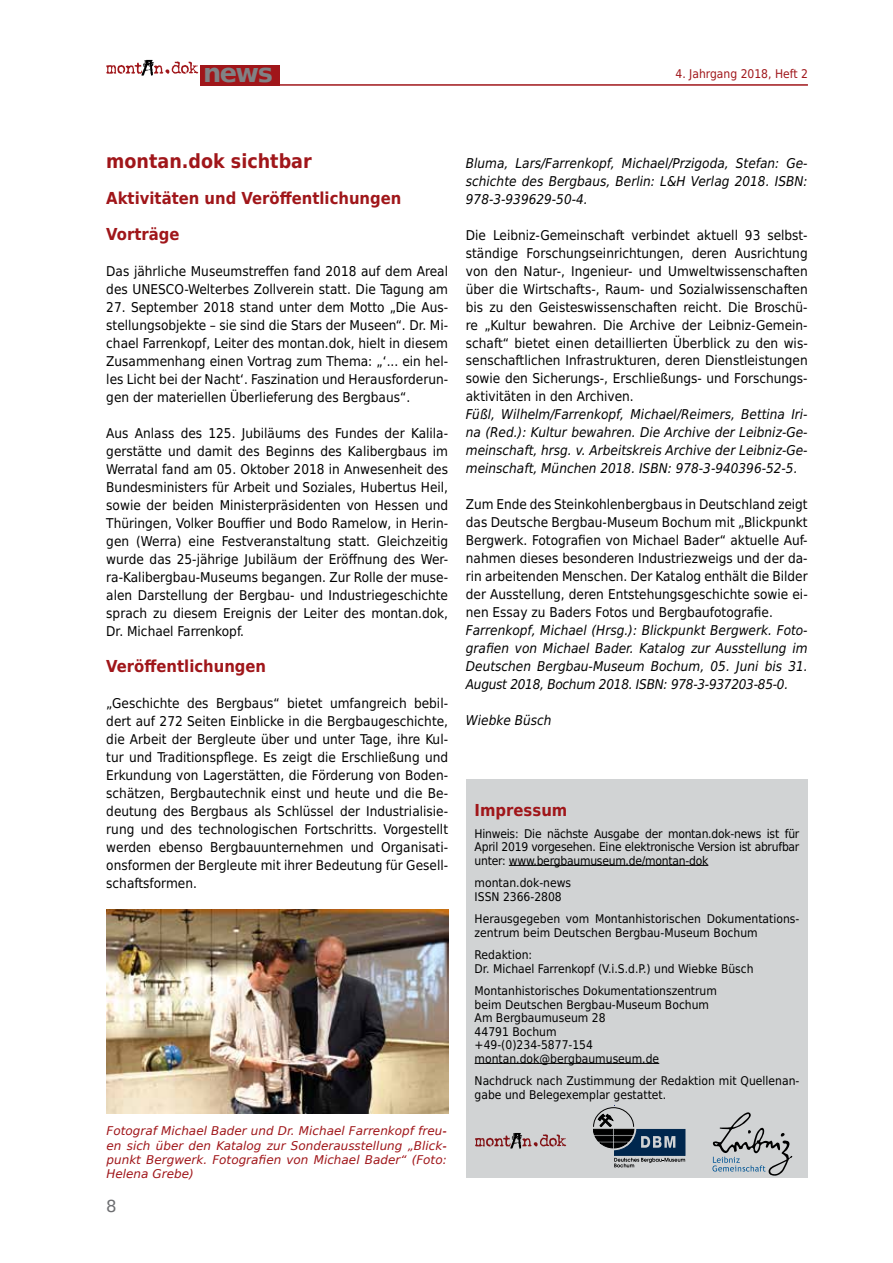
<style>
.page{position:relative;width:893px;height:1263px;background:#fff}
.page>*{position:absolute;margin:0;border:0;box-sizing:border-box;transform-origin:0 0}
.t1{font:700 25.65px "DejaVu Sans";color:#808285}
.t2{font:700 19.5px "DejaVu Sans Condensed";color:#a0161a}
.t3{font:700 16.5px/36px "DejaVu Sans Condensed";color:#a0161a}
.t4{font:16.5px "DejaVu Sans";color:#6d6e71}
.t5{font:13.5px/18px "DejaVu Sans Condensed";color:#000;text-align:justify}
.t6{font:italic 13.5px/18px "DejaVu Sans Condensed";color:#000;text-align:justify}
.t7{font:12px/13.5px "DejaVu Sans Condensed";color:#000}
.t8{font:italic 12px/14.4px "DejaVu Sans";color:#a0161a;text-align:justify}
.t9{font:12px "DejaVu Sans Condensed";color:#a0161a}
</style>
<div class="page">
<img style="left:142px;top:59px;width:11px;height:17px">
<svg style="left:106px;top:61px;width:92px;height:13px"></svg>
<div style="left:201px;top:65px;width:79px;height:21px;background:#a0161a"></div>
<hr style="left:275px;top:84px;width:533px;height:2px;background:#a0161a">
<div style="left:466px;top:779px;width:342px;height:399px;background:#d1d3d4"></div>
<hr style="left:509px;top:865px;width:199px;height:1px;background:#000">
<hr style="left:475px;top:1063px;width:184px;height:1px;background:#000">
<svg style="left:593px;top:1107px;width:92px;height:60px"></svg>
<svg style="left:712px;top:1112px;width:80px;height:64px"></svg>
<svg style="left:475px;top:1145px;width:92px;height:2px"></svg>
<img style="left:510px;top:1133px;width:14px;height:15px">
<svg style="left:475px;top:1134px;width:91px;height:12px"></svg>
<img style="left:106px;top:910px;width:343px;height:203px">
<h1 class="t1" style="left:203px;top:52px;width:71px">news</h1>
<p class="t9" style="left:675px;top:63px;width:134px">4. Jahrgang 2018, Heft 2</p>
<h2 class="t2" style="left:106px;top:145px;width:207px">montan.dok sichtbar</h2>
<p class="t3" style="left:106px;top:179px;width:297px">Aktivitäten und Veröffentlichungen<br>Vorträge</p>
<p class="t5" style="left:106px;top:261px;width:343px">Das jährliche Museumstreffen fand 2018 auf dem Areal des UNESCO-Welterbes Zollverein statt. Die Tagung am</p>
<p class="t5" style="left:106px;top:297px;width:343px">27. September 2018 stand unter dem Motto „Die Aus&shy;stellungsobjekte – sie sind die Stars der Museen“. Dr. Mi&shy;chael Farrenkopf, Leiter des montan.dok, hielt in diesem Zusammenhang einen Vortrag zum Thema: „‘... ein hel&shy;les Licht bei der Nacht‘. Faszination und Herausforderun&shy;gen der materiellen Überlieferung des Bergbaus“.</p>
<p class="t5" style="left:106px;top:423px;width:343px">Aus Anlass des 125. Jubiläums des Fundes der Kalila&shy;gerstätte und damit des Beginns des Kalibergbaus im Werratal fand am 05. Oktober 2018 in Anwesenheit des Bundesministers für Arbeit und Soziales, Hubertus Heil, sowie der beiden Ministerpräsidenten von Hessen und Thüringen, Volker Bouffier und Bodo Ramelow, in Herin&shy;gen (Werra) eine Festveranstaltung statt. Gleichzeitig wurde das 25-jährige Jubiläum der Eröffnung des Wer&shy;ra-Kalibergbau-Museums begangen. Zur Rolle der muse&shy;alen Darstellung der Bergbau- und Industriegeschichte sprach zu diesem Ereignis der Leiter des montan.dok, Dr. Michael Farrenkopf.</p>
<p class="t3" style="left:106px;top:647px;width:161px">Veröffentlichungen</p>
<p class="t5" style="left:106px;top:693px;width:343px">„Geschichte des Bergbaus“ bietet umfangreich bebil&shy;dert auf 272 Seiten Einblicke in die Bergbaugeschichte, die Arbeit der Bergleute über und unter Tage, ihre Kul&shy;tur und Traditionspflege. Es zeigt die Erschließung und Erkundung von Lagerstätten, die Förderung von Boden&shy;schätzen, Bergbautechnik einst und heute und die Be&shy;deutung des Bergbaus als Schlüssel der Industrialisie&shy;rung und des technologischen Fortschritts. Vorgestellt werden ebenso Bergbauunternehmen und Organisati&shy;onsformen der Bergleute mit ihrer Bedeutung für Gesell&shy;schaftsformen.</p>
<p class="t8" style="left:107px;top:1124px;width:342px">Fotograf Michael Bader und Dr. Michael Farrenkopf freu&shy;en sich über den Katalog zur Sonderausstellung „Blick&shy;punkt Bergwerk. Fotografien von Michael Bader“ (Foto:<br>Helena Grebe)</p>
<p class="t4" style="left:106px;top:1191px;width:12px">8</p>
<p class="t6" style="left:466px;top:154px;width:343px">Bluma, Lars/Farrenkopf, Michael/Przigoda, Stefan: Ge&shy;schichte des Bergbaus, Berlin: L&amp;H Verlag 2018. ISBN:<br>978-3-939629-50-4.</p>
<p class="t5" style="left:466px;top:225px;width:343px">Die Leibniz-Gemeinschaft verbindet aktuell 93 selbst&shy;ständige Forschungseinrichtungen, deren Ausrichtung von den Natur-, Ingenieur- und Umweltwissenschaften über die Wirtschafts-, Raum- und Sozialwissenschaften bis zu den Geisteswissenschaften reicht. Die Broschü&shy;re „Kultur bewahren. Die Archive der Leibniz-Gemein&shy;schaft“ bietet einen detaillierten Überblick zu den wis&shy;senschaftlichen Infrastrukturen, deren Dienstleistungen sowie den Sicherungs-, Erschließungs- und Forschungs&shy;aktivitäten in den Archiven.</p>
<p class="t6" style="left:466px;top:406px;width:343px">Füßl, Wilhelm/Farrenkopf, Michael/Reimers, Bettina Iri&shy;na (Red.): Kultur bewahren. Die Archive der Leibniz-Ge&shy;meinschaft, hrsg. v. Arbeitskreis Archive der Leibniz-Ge&shy;meinschaft, München 2018. ISBN: 978-3-940396-52-5.</p>
<p class="t5" style="left:466px;top:495px;width:343px">Zum Ende des Steinkohlenbergbaus in Deutschland zeigt das Deutsche Bergbau-Museum Bochum mit „Blickpunkt Bergwerk. Fotografien von Michael Bader“ aktuelle Auf&shy;nahmen dieses besonderen Industriezweigs und der da&shy;rin arbeitenden Menschen. Der Katalog enthält die Bilder der Ausstellung, deren Entstehungsgeschichte sowie ei&shy;nen Essay zu Baders Fotos und Bergbaufotografie.</p>
<p class="t6" style="left:466px;top:622px;width:343px">Farrenkopf, Michael (Hrsg.): Blickpunkt Bergwerk. Foto&shy;grafien von Michael Bader. Katalog zur Ausstellung im Deutschen Bergbau-Museum Bochum, 05. Juni bis 31.<br>August 2018, Bochum 2018. ISBN: 978-3-937203-85-0.</p>
<p class="t6" style="left:466px;top:712px;width:87px">Wiebke Büsch</p>
<p class="t3" style="left:475px;top:791px;width:94px">Impressum</p>
<p class="t7" style="left:475px;top:826px;width:326px;text-align:justify">Hinweis: Die nächste Ausgabe der montan.dok-news ist für April 2019 vorgesehen. Eine elektronische Version ist abrufbar unter: www.bergbaumuseum.de/montan-dok</p>
<p class="t7" style="left:475px;top:876px;width:98px">montan.dok-news<br>ISSN 2366-2808</p>
<p class="t7" style="left:475px;top:912px;width:326px">Herausgegeben vom Montanhistorischen Dokumentations&shy;zentrum beim Deutschen Bergbau-Museum Bochum</p>
<p class="t7" style="left:475px;top:948px;width:281px">Redaktion:<br>Dr. Michael Farrenkopf (V.i.S.d.P.) und Wiebke Büsch</p>
<p class="t7" style="left:475px;top:984px;width:244px">Montanhistorisches Dokumentationszentrum beim Deutschen Bergbau-Museum Bochum<br>Am Bergbaumuseum 28<br>44791 Bochum<br>+49-(0)234-5877-154 montan.dok@bergbaumuseum.de</p>
<p class="t7" style="left:475px;top:1074px;width:326px">Nachdruck nach Zustimmung der Redaktion mit Quellenan&shy;gabe und Belegexemplar gestattet.</p>
</div>
